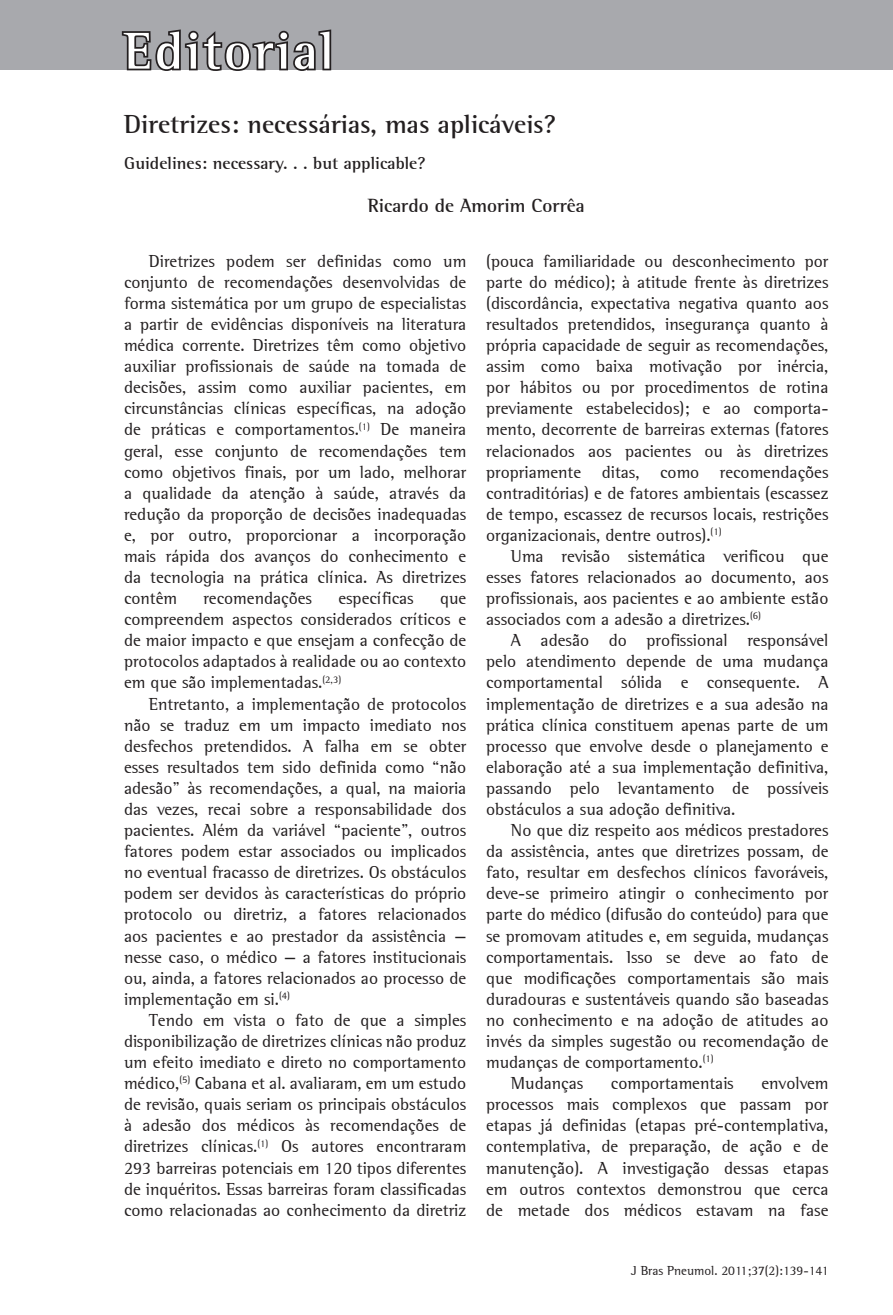
<style>
.page{position:relative;width:893px;height:1315px;background:#fff}
.page>*{position:absolute;margin:0;border:0;box-sizing:border-box;transform-origin:0 0}
.capítulo{font:700 52.5px "Libre Semi Serif S Si";letter-spacing:.05em;color:#fff}
.Título___1o_idioma{font:700 26.25px "Libre Semi Serif S Si";color:#231f20}
.Autores{font:700 19.25px "Libre Semi Serif S Si";color:#231f20}
.Corpo{font:17.5px/21px "Libre Semi Serif S Si";color:#231f20;text-align:justify}
.Título___2o_idioma{font:700 17.5px "Libre Semi Serif S Si";color:#231f20}
.rodapé{font:13.12px "Libre Semi Serif S Si";color:#231f20}
</style>
<div class="page">
<div style="left:0;top:0;width:893px;height:70px;background:#a8a9ad"></div>
<svg style="left:121px;top:29px;width:211px;height:42px"></svg>
<p class="capítulo" style="left:124px;top:19px;width:211px">Editorial</p>
<p class="Título___1o_idioma" style="left:124px;top:108px;width:433px">Diretrizes: necessárias, mas aplicáveis?</p>
<p class="Título___2o_idioma" style="left:124px;top:152px;width:303px">Guidelines: necessary. . . but applicable?</p>
<p class="Autores" style="left:368px;top:194px;width:218px">Ricardo de Amorim Corrêa</p>
<p class="Corpo" style="left:124px;top:250px;width:344px;text-indent:25px">Diretrizes podem ser definidas como um conjunto de recomendações desenvolvidas de forma sistemática por um grupo de especialistas a partir de evidências disponíveis na literatura médica corrente. Diretrizes têm como objetivo auxiliar profissionais de saúde na tomada de decisões, assim como auxiliar pacientes, em circunstâncias clínicas específicas, na adoção de práticas e comportamentos.<sup>(1)</sup> De maneira geral, esse conjunto de recomendações tem como objetivos finais, por um lado, melhorar a qualidade da atenção à saúde, através da redução da proporção de decisões inadequadas e, por outro, proporcionar a incorporação mais rápida dos avanços do conhecimento e da tecnologia na prática clínica. As diretrizes contêm</p>
<p class="Corpo" style="left:203px;top:587px;width:110px">recomendações</p>
<p class="Corpo" style="left:338px;top:587px;width:77px">específicas</p>
<p class="Corpo" style="left:124px;top:587px;width:344px;text-indent:316px">que compreendem aspectos considerados críticos e de maior impacto e que ensejam a confecção de protocolos adaptados à realidade ou ao contexto em que são implementadas.<sup>(2,3)</sup></p>
<p class="Corpo" style="left:124px;top:693px;width:344px;text-indent:25px">Entretanto, a implementação de protocolos não se traduz em um impacto imediato nos desfechos pretendidos. A falha em se obter esses resultados tem sido definida como “não adesão” às recomendações, a qual, na maioria das vezes, recai sobre a responsabilidade dos pacientes. Além da variável “paciente”, outros fatores podem estar associados ou implicados no eventual fracasso de diretrizes. Os obstáculos podem ser devidos às características do próprio protocolo ou diretriz, a fatores relacionados aos pacientes e ao prestador da assistência — nesse caso, o médico — a fatores institucionais ou, ainda, a fatores relacionados ao processo de implementação em si.<sup>(4)</sup></p>
<p class="Corpo" style="left:124px;top:1009px;width:344px;text-indent:25px">Tendo em vista o fato de que a simples disponibilização de diretrizes clínicas não produz um efeito imediato e direto no comportamento médico,<sup>(5)</sup> Cabana et al. avaliaram, em um estudo de revisão, quais seriam os principais obstáculos à adesão dos médicos às recomendações de diretrizes clínicas.<sup>(1)</sup> Os autores encontraram 293 barreiras potenciais em 120 tipos diferentes de inquéritos. Essas barreiras foram classificadas como relacionadas ao conhecimento da diretriz</p>
<p class="Corpo" style="left:486px;top:250px;width:344px">(pouca familiaridade ou desconhecimento por parte do médico); à atitude frente às diretrizes (discordância, expectativa negativa quanto aos resultados pretendidos, insegurança quanto à própria capacidade de seguir as recomendações, assim como baixa motivação por inércia, por hábitos ou por procedimentos de rotina previamente estabelecidos); e ao comporta&shy;mento, decorrente de barreiras externas (fatores relacionados aos pacientes ou às diretrizes propriamente ditas, como recomendações contraditórias) e de fatores ambientais (escassez de tempo, escassez de recursos locais, restrições organizacionais, dentre outros).<sup>(1)</sup></p>
<p class="Corpo" style="left:486px;top:545px;width:344px;text-indent:25px">Uma revisão sistemática verificou que esses fatores relacionados ao documento, aos profissionais, aos pacientes e ao ambiente estão associados com a adesão a diretrizes.<sup>(6)</sup></p>
<p class="Corpo" style="left:486px;top:630px;width:344px;text-indent:25px">A adesão do profissional responsável pelo atendimento depende de uma mudança comportamental sólida e consequente. A implementação de diretrizes e a sua adesão na prática clínica constituem apenas parte de um processo que envolve desde o planejamento e elaboração até a sua implementação definitiva, passando pelo levantamento de possíveis obstáculos a sua adoção definitiva.</p>
<p class="Corpo" style="left:486px;top:819px;width:344px;text-indent:25px">No que diz respeito aos médicos prestadores da assistência, antes que diretrizes possam, de fato, resultar em desfechos clínicos favoráveis, deve-se primeiro atingir o conhecimento por parte do médico (difusão do conteúdo) para que se promovam atitudes e, em seguida, mudanças comportamentais. Isso se deve ao fato de que modificações comportamentais são mais duradouras e sustentáveis quando são baseadas no conhecimento e na adoção de atitudes ao invés da simples sugestão ou recomendação de mudanças de comportamento.<sup>(1)</sup></p>
<p class="Corpo" style="left:511px;top:1072px;width:74px">Mudanças</p>
<p class="Corpo" style="left:611px;top:1072px;width:124px">comportamentais</p>
<p class="Corpo" style="left:486px;top:1072px;width:344px;text-indent:275px">envolvem processos mais complexos que passam por etapas já definidas (etapas pré-contemplativa, contemplativa, de preparação, de ação e de manutenção). A investigação dessas etapas em outros contextos demonstrou que cerca de metade dos médicos estavam na fase</p>
<p class="rodapé" style="left:631px;top:1263px;width:199px">J Bras Pneumol. 2011;37(2):139-141</p>
</div>
